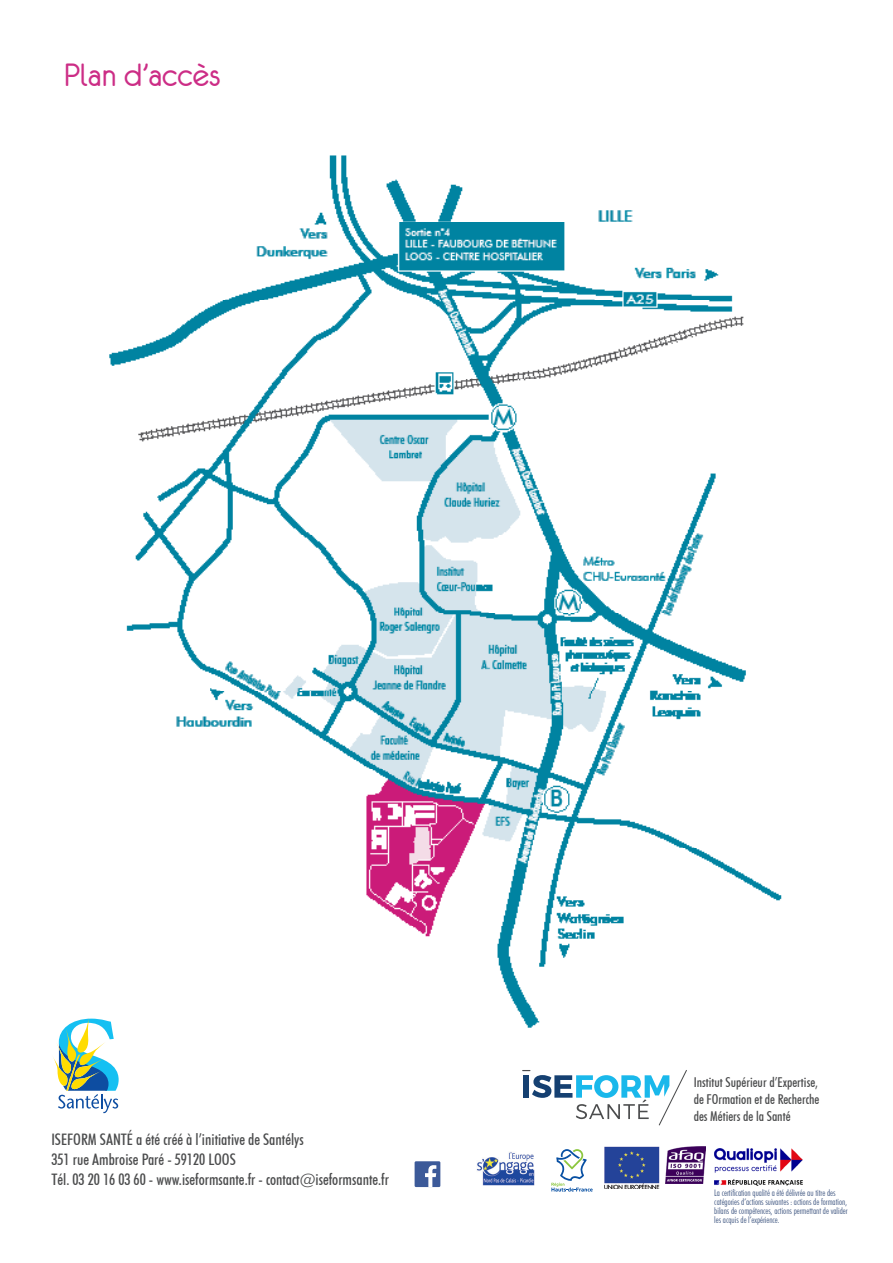
<style>
.page{position:relative;width:893px;height:1263px;background:#fff}
.page>*{position:absolute;margin:0;border:0;box-sizing:border-box;transform-origin:0 0}
.titre_eurofur_rose_24{font:36px "Eurofurenceregular";color:#cc2d86}
.t1{font:500 condensed 15.9px/19.8px "Futura BT";color:#4b4c4d}
.t2{font:500 condensed 13.5px/17px "Futura BT";color:#4b4c4d}
.txt_courant{font:300 condensed 9px/9px "Futura BT";color:#39517d}
</style>
<div class="page">
<img style="left:109px;top:155px;width:673px;height:873px">
<div style="left:415px;top:1161px;width:25px;height:26px;background:#3c5a99"></div>
<svg style="left:425px;top:1165px;width:11px;height:22px"></svg>
<svg style="left:53px;top:1017px;width:66px;height:96px"></svg>
<svg style="left:522px;top:1070px;width:165px;height:55px"></svg>
<img style="left:476px;top:1152px;width:58px;height:33px">
<svg style="left:551px;top:1149px;width:42px;height:42px"></svg>
<img style="left:605px;top:1147px;width:54px;height:42px">
<img style="left:665px;top:1146px;width:40px;height:37px">
<img style="left:714px;top:1148px;width:89px;height:37px">
<p class="titre_eurofur_rose_24" style="left:64px;top:57px;width:158px">Plan d’accès</p>
<p class="t1" style="left:51px;top:1129px;width:254px">ISEFORM SANTÉ a été créé à l’initiative de Santélys<br>351 rue Ambroise Paré - 59120 LOOS</p>
<p class="t1" style="left:51px;top:1169px;width:339px">Tél. 03 20 16 03 60 - www.iseformsante.fr - contact@iseformsante.fr</p>
<p class="t2" style="left:694px;top:1074px;width:127px">Institut Supérieur d’Expertise, de FOrmation et de Recherche des Métiers de la Santé</p>
<p class="txt_courant" style="left:714px;top:1188px;width:135px">La certification qualité a été délivrée au titre des catégories d’actions suivantes : actions de formation, bilans de compétences, actions permettant de valider les acquis de l’expérience.</p>
</div>
